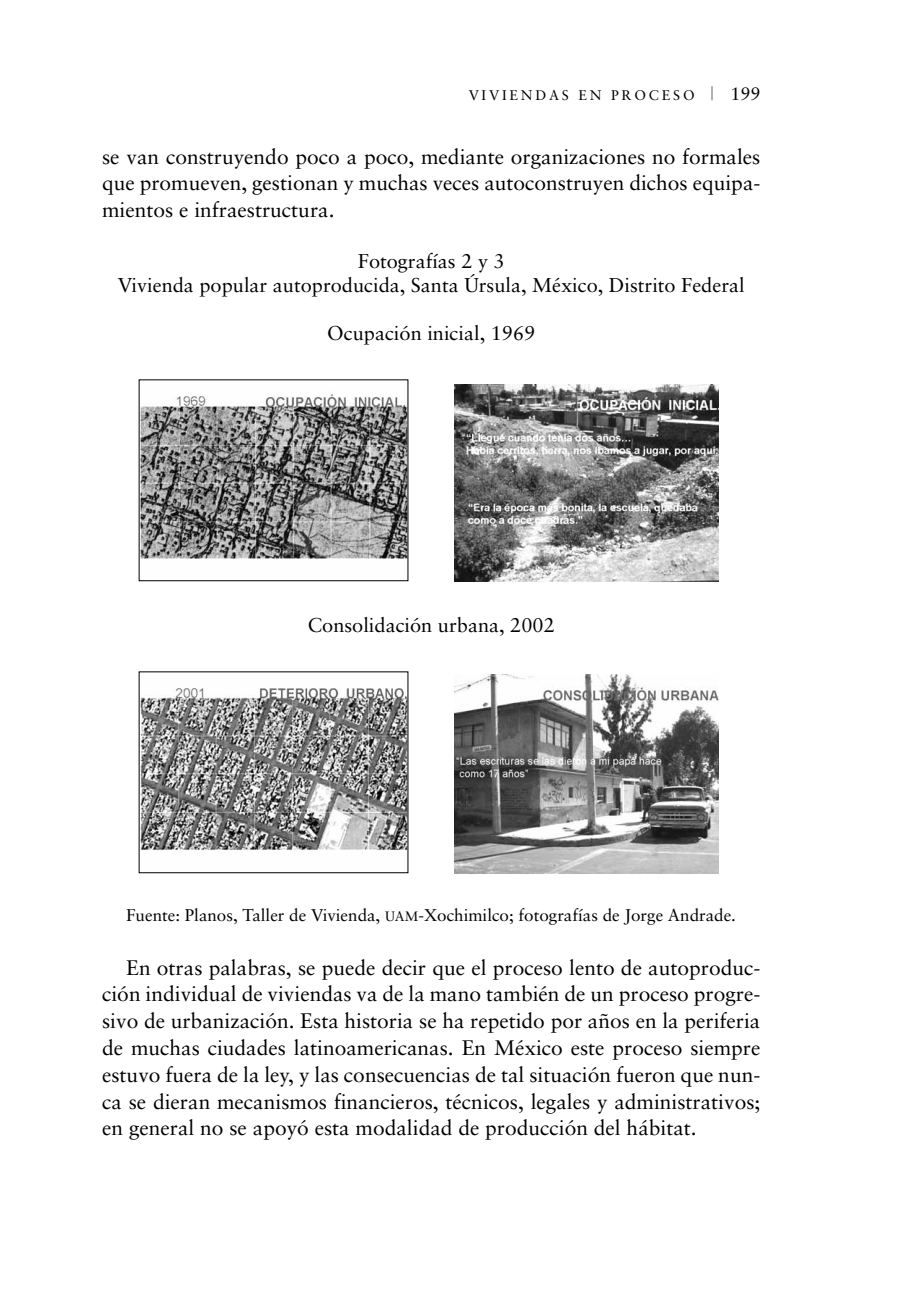
<style>
.page{position:relative;width:908px;height:1304px;background:#fff}
.page>*{position:absolute;margin:0;border:0;box-sizing:border-box;transform-origin:0 0}
.t1{font:21px/26.8px "Sabon";color:#000;text-align:justify}
.t2{font:20px/24px "Sabon";color:#000;text-align:center}
.t3{font:17px "Sabon";color:#000}
.t4{font:14px "Sabon";letter-spacing:.2em;color:#000}
.s1{font-size:18px;color:#808285}
.s2{font-size:18px}
.s3{font-family:"Sabon Roman SC800";font-size:13.6px}
.s4{font-family:"Sabon Roman SC800"}
</style>
<div class="page">
<img style="left:140px;top:394px;width:266px;height:165px">
<div style="left:138px;top:379px;width:270px;height:202px;border:1px solid #000"></div>
<img style="left:454px;top:385px;width:264px;height:196px">
<img style="left:140px;top:688px;width:266px;height:162px">
<img style="left:454px;top:674px;width:264px;height:199px">
<p class="t4" style="left:468px;top:86px;width:293px">VIVIENDAS EN PROCESO <span class="s1">|</span> <span class="s2">199</span></p>
<p class="t1" style="left:102px;top:143px;width:659px">se van construyendo poco a poco, mediante organizaciones no formales que promueven, gestionan y muchas veces autoconstruyen dichos equipa&shy;mientos e infraestructura.</p>
<p class="t2" style="left:118px;top:249px;width:628px">Fotografías 2 y 3<br>Vivienda popular autoproducida, Santa Úrsula, México, Distrito Federal</p>
<p class="t2" style="left:327px;top:321px;width:209px">Ocupación inicial, 1969</p>
<p class="t2" style="left:307px;top:613px;width:248px">Consolidación urbana, 2002</p>
<p class="t3" style="left:126px;top:905px;width:611px">Fuente: Planos, Taller de Vivienda, <span class="s3">UAM</span><span class="s4">-</span>Xochimilco; fotografías de Jorge Andrade.</p>
<p class="t1" style="left:102px;top:954px;width:659px;text-indent:24px">En otras palabras, se puede decir que el proceso lento de autoproduc&shy;ción individual de viviendas va de la mano también de un proceso progre&shy;sivo de urbanización. Esta historia se ha repetido por años en la periferia de muchas ciudades latinoamericanas. En México este proceso siempre estuvo fuera de la ley, y las consecuencias de tal situación fueron que nun&shy;ca se dieran mecanismos financieros, técnicos, legales y administrativos; en general no se apoyó esta modalidad de producción del hábitat.</p>
</div>
